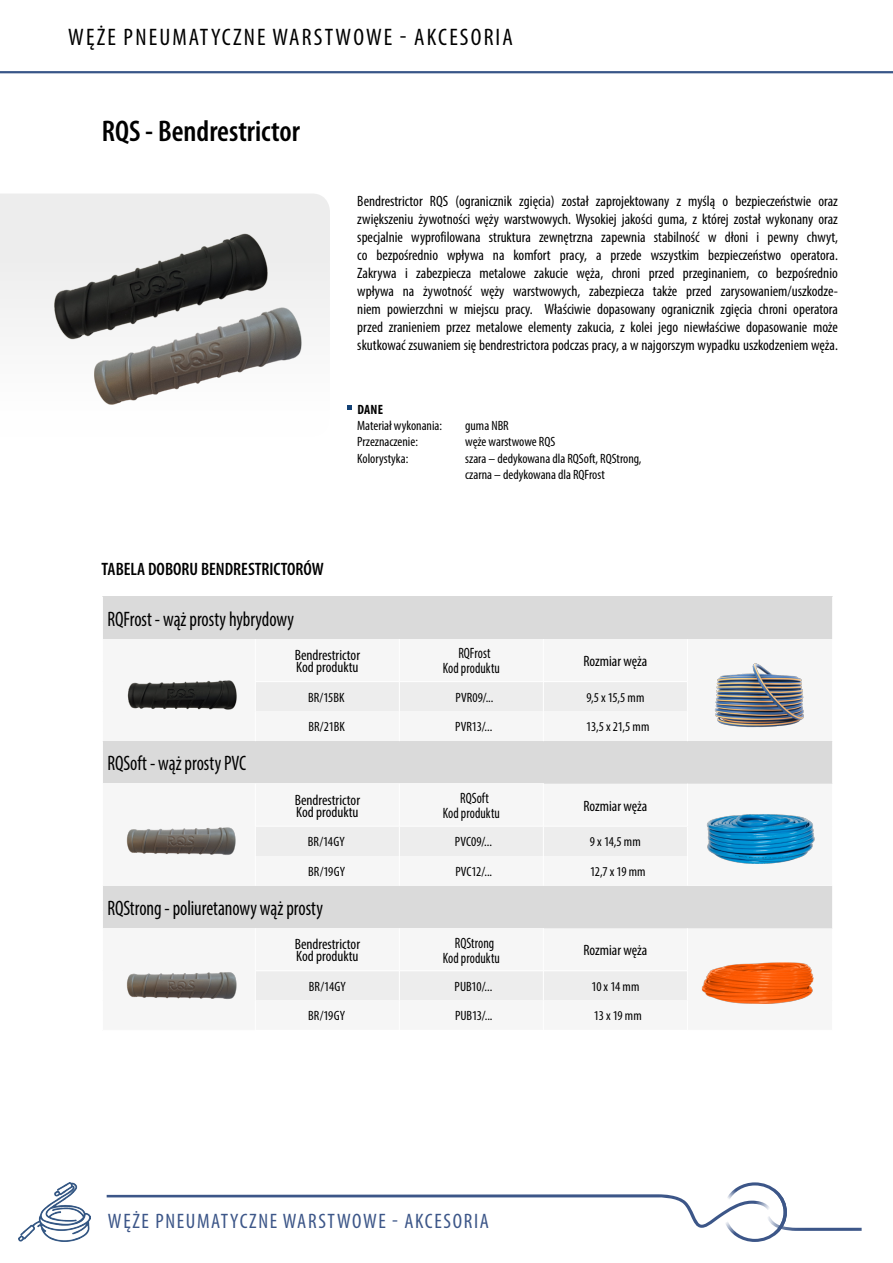
<style>
.page{position:relative;width:893px;height:1263px;background:#fff}
.page>*{position:absolute;margin:0;border:0;box-sizing:border-box;transform-origin:0 0}
.t1{font:600 condensed 30px "Myriad Pro";color:#000}
.t2{font:condensed 24px "Myriad Pro";letter-spacing:.09em;color:#000}
.t3{font:condensed 21px "Myriad Pro";letter-spacing:-.005em;color:#000;scale:.9 1}
.t4{font:condensed 21px "Myriad Pro";letter-spacing:.08em;color:#3c5688}
.t5{font:600 condensed 18px "Myriad Pro";color:#000}
.t6{font:condensed 15px/18px "Myriad Pro";color:#000}
.t7{font:condensed 15px/15px "Myriad Pro";color:#000;text-align:center;scale:.9 1}
.t8{font:condensed 13.5px/16.2px "Myriad Pro";color:#000}
.t9{font:700 condensed 13.5px "Myriad Pro";color:#000}
</style>
<div class="page">
<svg style="left:107px;top:1182px;width:755px;height:60px"></svg>
<hr style="left:0;top:71px;width:893px;height:2px;background:#395688">
<img style="left:18px;top:1183px;width:72px;height:58px">
<div style="left:0;top:194px;width:330px;height:133px;background:#ededed"></div>
<svg style="left:347px;top:405px;width:4px;height:5px"></svg>
<div style="left:102px;top:596px;width:731px;height:43px;background:#dadada"></div>
<div style="left:102px;top:639px;width:153px;height:102px;background:#f6f6f6"></div>
<div style="left:255px;top:639px;width:144px;height:43px;background:#f6f6f6"></div>
<div style="left:399px;top:639px;width:144px;height:43px;background:#f6f6f6"></div>
<div style="left:255px;top:682px;width:144px;height:29px;background:#ededed"></div>
<div style="left:399px;top:682px;width:144px;height:29px;background:#ededed"></div>
<div style="left:255px;top:711px;width:144px;height:30px;background:#f6f6f6"></div>
<div style="left:399px;top:711px;width:144px;height:30px;background:#f6f6f6"></div>
<div style="left:102px;top:741px;width:731px;height:43px;background:#dadada"></div>
<div style="left:102px;top:784px;width:153px;height:102px;background:#f6f6f6"></div>
<div style="left:255px;top:784px;width:144px;height:42px;background:#f6f6f6"></div>
<div style="left:399px;top:784px;width:144px;height:42px;background:#f6f6f6"></div>
<div style="left:255px;top:826px;width:144px;height:30px;background:#ededed"></div>
<div style="left:399px;top:826px;width:144px;height:30px;background:#ededed"></div>
<div style="left:543px;top:826px;width:144px;height:30px;background:#ededed"></div>
<div style="left:255px;top:856px;width:144px;height:30px;background:#f6f6f6"></div>
<div style="left:399px;top:856px;width:144px;height:30px;background:#f6f6f6"></div>
<div style="left:543px;top:856px;width:144px;height:30px;background:#f6f6f6"></div>
<div style="left:102px;top:886px;width:731px;height:42px;background:#dadada"></div>
<div style="left:102px;top:928px;width:153px;height:102px;background:#f6f6f6"></div>
<div style="left:255px;top:928px;width:144px;height:43px;background:#f6f6f6"></div>
<div style="left:399px;top:928px;width:144px;height:43px;background:#f6f6f6"></div>
<div style="left:255px;top:971px;width:144px;height:29px;background:#ededed"></div>
<div style="left:399px;top:971px;width:144px;height:29px;background:#ededed"></div>
<div style="left:255px;top:1000px;width:144px;height:30px;background:#f6f6f6"></div>
<div style="left:399px;top:1000px;width:144px;height:30px;background:#f6f6f6"></div>
<hr style="left:102px;top:741px;width:1px;height:43px;background:#fff">
<hr style="left:102px;top:784px;width:1px;height:42px;background:#fff">
<hr style="left:102px;top:826px;width:1px;height:30px;background:#fff">
<hr style="left:102px;top:856px;width:1px;height:30px;background:#fff">
<hr style="left:399px;top:784px;width:1px;height:42px;background:#fff">
<hr style="left:102px;top:886px;width:1px;height:42px;background:#fff">
<hr style="left:102px;top:928px;width:1px;height:43px;background:#fff">
<hr style="left:102px;top:1000px;width:1px;height:30px;background:#fff">
<hr style="left:399px;top:928px;width:1px;height:42px;background:#fff">
<hr style="left:255px;top:784px;width:1px;height:42px;background:#fff">
<hr style="left:255px;top:928px;width:1px;height:42px;background:#fff">
<hr style="left:832px;top:741px;width:1px;height:43px;background:#fff">
<hr style="left:832px;top:886px;width:1px;height:42px;background:#fff">
<hr style="left:399px;top:826px;width:145px;height:1px;background:#fff">
<hr style="left:399px;top:970px;width:145px;height:1px;background:#fff">
<hr style="left:544px;top:826px;width:144px;height:1px;background:#fff">
<hr style="left:255px;top:826px;width:144px;height:1px;background:#fff">
<hr style="left:255px;top:970px;width:144px;height:1px;background:#fff">
<hr style="left:399px;top:826px;width:1px;height:30px;background:#fff">
<svg style="left:399px;top:971px;width:1px;height:29px"></svg>
<hr style="left:543px;top:826px;width:1px;height:30px;background:#fff">
<hr style="left:255px;top:826px;width:1px;height:30px;background:#fff">
<svg style="left:255px;top:971px;width:1px;height:29px"></svg>
<svg style="left:544px;top:928px;width:288px;height:72px"></svg>
<hr style="left:102px;top:596px;width:1px;height:43px;background:#fff">
<hr style="left:832px;top:596px;width:1px;height:43px;background:#fff">
<hr style="left:102px;top:639px;width:1px;height:43px;background:#fff">
<hr style="left:102px;top:711px;width:1px;height:30px;background:#fff">
<hr style="left:255px;top:639px;width:1px;height:42px;background:#fff">
<hr style="left:399px;top:639px;width:1px;height:42px;background:#fff">
<hr style="left:255px;top:681px;width:144px;height:1px;background:#fff">
<svg style="left:255px;top:682px;width:1px;height:29px"></svg>
<hr style="left:399px;top:681px;width:144px;height:1px;background:#fff">
<svg style="left:399px;top:682px;width:1px;height:29px"></svg>
<div style="left:544px;top:682px;width:143px;height:29px;background:#ededed"></div>
<hr style="left:255px;top:711px;width:1px;height:30px;background:#fff">
<hr style="left:399px;top:711px;width:1px;height:30px;background:#fff">
<hr style="left:399px;top:856px;width:1px;height:30px;background:#fff">
<hr style="left:399px;top:1000px;width:1px;height:30px;background:#fff">
<hr style="left:543px;top:856px;width:1px;height:30px;background:#fff">
<hr style="left:255px;top:856px;width:1px;height:30px;background:#fff">
<hr style="left:255px;top:1000px;width:1px;height:30px;background:#fff">
<img style="left:127px;top:680px;width:110px;height:30px">
<img style="left:714px;top:663px;width:90px;height:65px">
<img style="left:706px;top:814px;width:109px;height:50px">
<img style="left:701px;top:948px;width:114px;height:56px">
<img style="left:126px;top:827px;width:110px;height:28px">
<img style="left:45px;top:206px;width:259px;height:199px">
<img style="left:127px;top:972px;width:110px;height:27px">
<h2 class="t2" style="left:68px;top:23px;width:446px">WĘŻE PNEUMATYCZNE WARSTWOWE - AKCESORIA</h2>
<h1 class="t1" style="left:102px;top:112px;width:200px">RQS - Bendrestrictor</h1>
<p class="t5" style="left:102px;top:558px;width:224px">TABELA DOBORU BENDRESTRICTORÓW</p>
<h3 class="t3" style="left:108px;top:606px;width:209px">RQFrost - wąż prosty hybrydowy</h3>
<p class="t6" style="left:357px;top:192px;width:482px;text-align:justify">Bendrestrictor RQS (ogranicznik zgięcia) został zaprojektowany z myślą o bezpieczeństwie oraz zwiększeniu żywotności węży warstwowych. Wysokiej jakości guma, z której został wykonany oraz specjalnie wyprofilowana struktura zewnętrzna zapewnia stabilność w dłoni i pewny chwyt, co bezpośrednio wpływa na komfort pracy, a przede wszystkim bezpieczeństwo operatora.<br>Zakrywa i zabezpiecza metalowe zakucie węża, chroni przed przeginaniem, co bezpośrednio wpływa na żywotność węży warstwowych, zabezpiecza także przed zarysowaniem/uszkodze&shy;niem powierzchni w miejscu pracy. Właściwie dopasowany ogranicznik zgięcia chroni operatora przed zranieniem przez metalowe elementy zakucia, z kolei jego niewłaściwe dopasowanie może skutkować zsuwaniem się bendrestrictora podczas pracy, a w najgorszym wypadku uszkodzeniem węża.</p>
<p class="t9" style="left:357px;top:401px;width:27px">DANE</p>
<p class="t8" style="left:357px;top:417px;width:86px">Materiał wykonania:</p>
<p class="t8" style="left:465px;top:417px;width:45px">guma NBR</p>
<p class="t8" style="left:357px;top:434px;width:62px">Przeznaczenie:</p>
<p class="t8" style="left:465px;top:434px;width:92px">węże warstwowe RQS</p>
<p class="t8" style="left:357px;top:450px;width:53px">Kolorystyka:</p>
<p class="t8" style="left:465px;top:450px;width:178px">szara – dedykowana dla RQSoft, RQStrong, czarna – dedykowana dla RQFrost</p>
<h3 class="t3" style="left:108px;top:751px;width:156px">RQSoft - wąż prosty PVC</h3>
<p class="t6" style="left:295px;top:649px;width:67px;line-height:12px">Bendrestrictor<br>Kod produktu</p>
<p class="t7" style="left:443px;top:646px;width:65px">RQFrost<br>Kod produktu</p>
<p class="t6" style="left:583px;top:652px;width:65px">Rozmiar węża</p>
<p class="t8" style="left:308px;top:689px;width:38px">BR/15BK</p>
<p class="t8" style="left:456px;top:689px;width:39px">PVR09/...</p>
<p class="t8" style="left:586px;top:689px;width:60px">9,5 x 15,5 mm</p>
<p class="t8" style="left:308px;top:719px;width:38px">BR/21BK</p>
<p class="t8" style="left:455px;top:719px;width:39px">PVR13/...</p>
<p class="t8" style="left:586px;top:719px;width:65px">13,5 x 21,5 mm</p>
<p class="t6" style="left:295px;top:793px;width:67px;line-height:12px">Bendrestrictor<br>Kod produktu</p>
<p class="t7" style="left:443px;top:790px;width:65px">RQSoft<br>Kod produktu</p>
<p class="t6" style="left:583px;top:796px;width:65px">Rozmiar węża</p>
<p class="t8" style="left:308px;top:833px;width:38px">BR/14GY</p>
<p class="t8" style="left:455px;top:833px;width:39px">PVC09/...</p>
<p class="t8" style="left:590px;top:833px;width:52px">9 x 14,5 mm</p>
<p class="t8" style="left:308px;top:863px;width:38px">BR/19GY</p>
<p class="t8" style="left:455px;top:863px;width:38px">PVC12/...</p>
<p class="t8" style="left:590px;top:863px;width:57px">12,7 x 19 mm</p>
<h3 class="t3" style="left:108px;top:895px;width:241px">RQStrong - poliuretanowy wąż prosty</h3>
<p class="t6" style="left:295px;top:938px;width:67px;line-height:12px">Bendrestrictor<br>Kod produktu</p>
<p class="t7" style="left:443px;top:935px;width:65px">RQStrong<br>Kod produktu</p>
<p class="t6" style="left:583px;top:941px;width:65px">Rozmiar węża</p>
<p class="t8" style="left:309px;top:978px;width:38px">BR/14GY</p>
<p class="t8" style="left:455px;top:978px;width:39px">PUB10/...</p>
<p class="t8" style="left:591px;top:978px;width:49px">10 x 14 mm</p>
<p class="t8" style="left:308px;top:1008px;width:38px">BR/19GY</p>
<p class="t8" style="left:455px;top:1008px;width:39px">PUB13/...</p>
<p class="t8" style="left:594px;top:1008px;width:49px">13 x 19 mm</p>
<h3 class="t4" style="left:108px;top:1208px;width:383px">WĘŻE PNEUMATYCZNE WARSTWOWE - AKCESORIA</h3>
</div>
